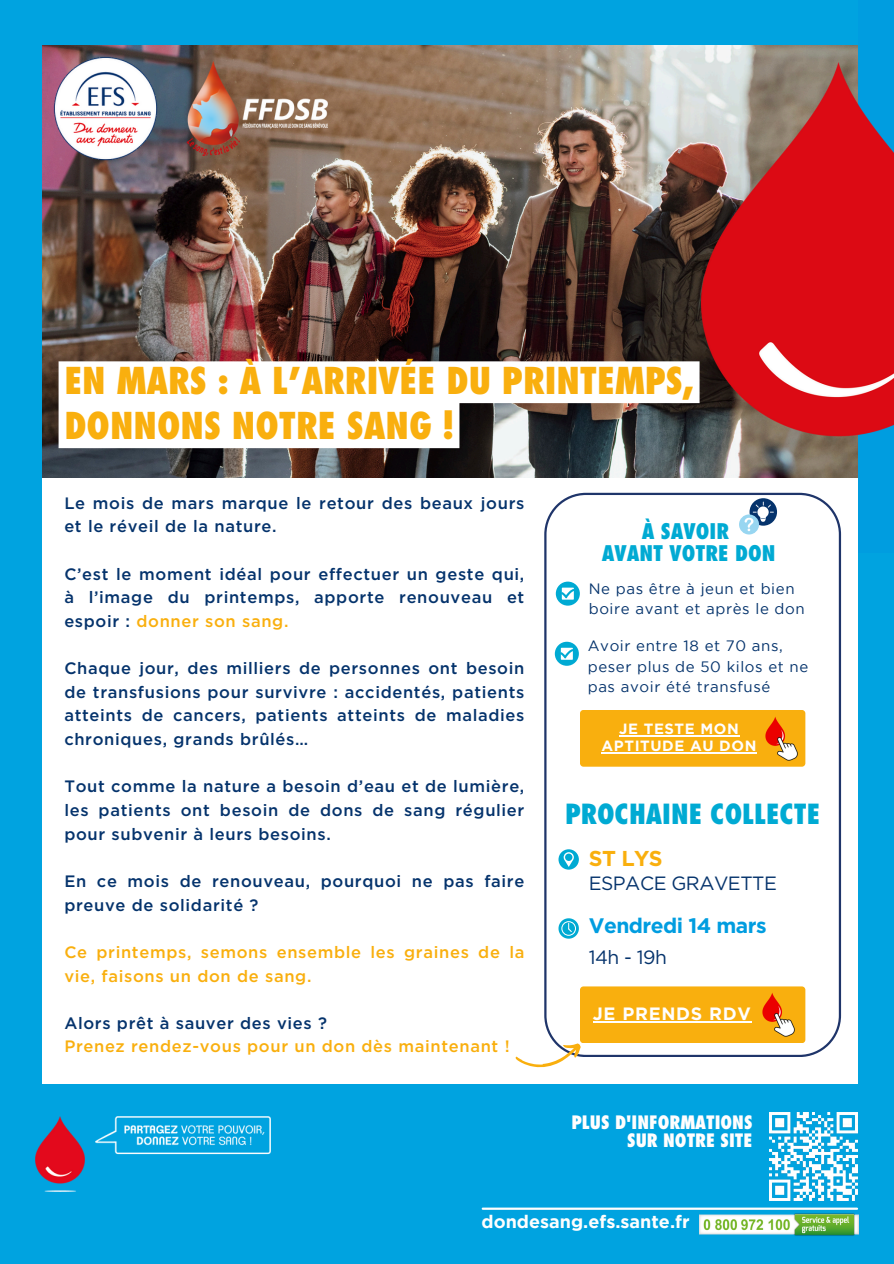
<style>
.page{position:relative;width:894px;height:1264px;background:#fff}
.page>*{position:absolute;margin:0;border:0;box-sizing:border-box;transform-origin:0 0}
.t1{font:800 condensed 36px/45px "Futura Std";color:#f9af0e}
.t2{font:800 condensed 27px "Futura Std";color:#00aad3}
.t3{font:700 21.45px "Gotham";color:#f9af0e}
.t4{font:800 condensed 21px/22.5px "Futura Std";color:#00aad3;text-align:center}
.t5{font:700 21px "Gotham";letter-spacing:-.025em;color:#009de0}
.t6{font:19.2px "Gotham";letter-spacing:-.025em;color:#05336c}
.t7{font:800 condensed 18px/18px "Futura Std";color:#fffefe;text-align:right}
.t8{font:700 18px "Gotham";color:#fefefe}
.t9{font:700 17.85px "Gotham";letter-spacing:.04em;color:#fffefe}
.t10{font:500 16.5px/23.7px "Gotham";letter-spacing:.04em;color:#05336c;text-align:justify}
.t11{font:500 16.5px/23.7px "Gotham";letter-spacing:.04em;color:#f9af0e}
.t12{font:15px/20.2px "Gotham";letter-spacing:.04em;color:#05336c}
.t13{font:700 14.85px/16.8px "Gotham";letter-spacing:.04em;color:#fffefe;text-align:center}
.s1{color:#f9af0e}
</style>
<div class="page">
<div style="left:0;top:0;width:893px;height:1263px;background:#00a3e0"></div>
<div style="left:43px;top:46px;width:814px;height:1037px;background:#fff"></div>
<svg style="left:544px;top:493px;width:296px;height:563px"></svg>
<img style="left:35px;top:1116px;width:236px;height:75px">
<hr style="left:482px;top:1207px;width:374px;height:2px;background:#fefefe">
<img style="left:699px;top:1213px;width:158px;height:23px">
<img style="left:769px;top:1112px;width:88px;height:87px">
<div style="left:749px;top:498px;width:27px;height:27px;background:#05336c;border-radius:50%"></div>
<svg style="left:738px;top:514px;width:20px;height:20px"></svg>
<svg style="left:744px;top:501px;width:29px;height:30px"></svg>
<svg style="left:555px;top:581px;width:24px;height:24px"></svg>
<div style="left:561px;top:587px;width:12px;height:12px;background:#fff"></div>
<svg style="left:561px;top:589px;width:13px;height:9px"></svg>
<svg style="left:554px;top:641px;width:24px;height:24px"></svg>
<div style="left:560px;top:647px;width:12px;height:12px;background:#fff"></div>
<svg style="left:560px;top:649px;width:13px;height:9px"></svg>
<img style="left:43px;top:46px;width:814px;height:432px">
<div style="left:857px;top:0;width:36px;height:553px;background:#009de0"></div>
<img style="left:43px;top:46px;width:126px;height:126px">
<svg style="left:558px;top:849px;width:20px;height:20px"></svg>
<svg style="left:558px;top:918px;width:20px;height:20px"></svg>
<svg style="left:59px;top:361px;width:640px;height:87px"></svg>
<div style="left:579px;top:710px;width:226px;height:56px;background:#f9af0e;border-radius:3px"></div>
<hr style="left:619px;top:735px;width:120px;height:1px;background:#fffefe">
<hr style="left:601px;top:752px;width:155px;height:1px;background:#fffefe">
<img style="left:765px;top:717px;width:33px;height:44px">
<img style="left:701px;top:62px;width:192px;height:384px">
<div style="left:579px;top:986px;width:226px;height:57px;background:#f9af0e;border-radius:3px"></div>
<hr style="left:592px;top:1021px;width:159px;height:1px;background:#fffefe">
<img style="left:762px;top:993px;width:33px;height:44px">
<img style="left:185px;top:61px;width:142px;height:95px">
<svg style="left:515px;top:1039px;width:68px;height:29px"></svg>
<p class="t1" style="left:64px;top:359px;width:630px">EN MARS : À L’ARRIVÉE DU PRINTEMPS,<br>DONNONS NOTRE SANG !</p>
<p class="t10" style="left:64px;top:491px;width:461px">Le mois de mars marque le retour des beaux jours et le réveil de la nature.</p>
<p class="t10" style="left:64px;top:562px;width:461px">C’est le moment idéal pour effectuer un geste qui, à l’image du printemps, apporte renouveau et espoir : <span class="s1">donner son sang.</span></p>
<p class="t10" style="left:64px;top:656px;width:461px">Chaque jour, des milliers de personnes ont besoin de transfusions pour survivre : accidentés, patients atteints de cancers, patients atteints de maladies chroniques, grands brûlés…</p>
<p class="t10" style="left:64px;top:774px;width:461px">Tout comme la nature a besoin d’eau et de lumière, les patients ont besoin de dons de sang régulier pour subvenir à leurs besoins.</p>
<p class="t10" style="left:64px;top:869px;width:461px">En ce mois de renouveau, pourquoi ne pas faire preuve de solidarité ?</p>
<h2 class="t11" style="left:64px;top:940px;width:461px">Ce printemps, semons ensemble les graines de la vie, faisons un don de sang.</h2>
<p class="t10" style="left:64px;top:1010px;width:264px">Alors prêt à sauver des vies ?</p>
<h3 class="t11" style="left:64px;top:1034px;width:446px">Prenez rendez-vous pour un don dès maintenant !</h3>
<p class="t4" style="left:601px;top:521px;width:175px">À SAVOIR<br>AVANT VOTRE DON</p>
<h3 class="t12" style="left:588px;top:579px;width:217px">Ne pas être à jeun et bien boire avant et après le don</h3>
<p class="t12" style="left:587px;top:637px;width:222px">Avoir entre 18 et 70 ans, peser plus de 50 kilos et ne pas avoir été transfusé</p>
<p class="t13" style="left:601px;top:720px;width:156px">JE TESTE MON<br>APTITUDE AU DON</p>
<h6 class="t2" style="left:565px;top:802px;width:257px">PROCHAINE COLLECTE</h6>
<p class="t3" style="left:588px;top:845px;width:75px">ST LYS</p>
<p class="t6" style="left:588px;top:871px;width:189px">ESPACE GRAVETTE</p>
<p class="t5" style="left:588px;top:913px;width:179px">Vendredi 14 mars</p>
<h4 class="t6" style="left:588px;top:945px;width:80px">14h - 19h</h4>
<h5 class="t9" style="left:592px;top:1003px;width:159px">JE PRENDS RDV</h5>
<p class="t7" style="left:571px;top:1113px;width:182px">PLUS D'INFORMATIONS<br>SUR NOTRE SITE</p>
<p class="t8" style="left:481px;top:1215px;width:209px">dondesang.efs.sante.fr</p>
</div>
